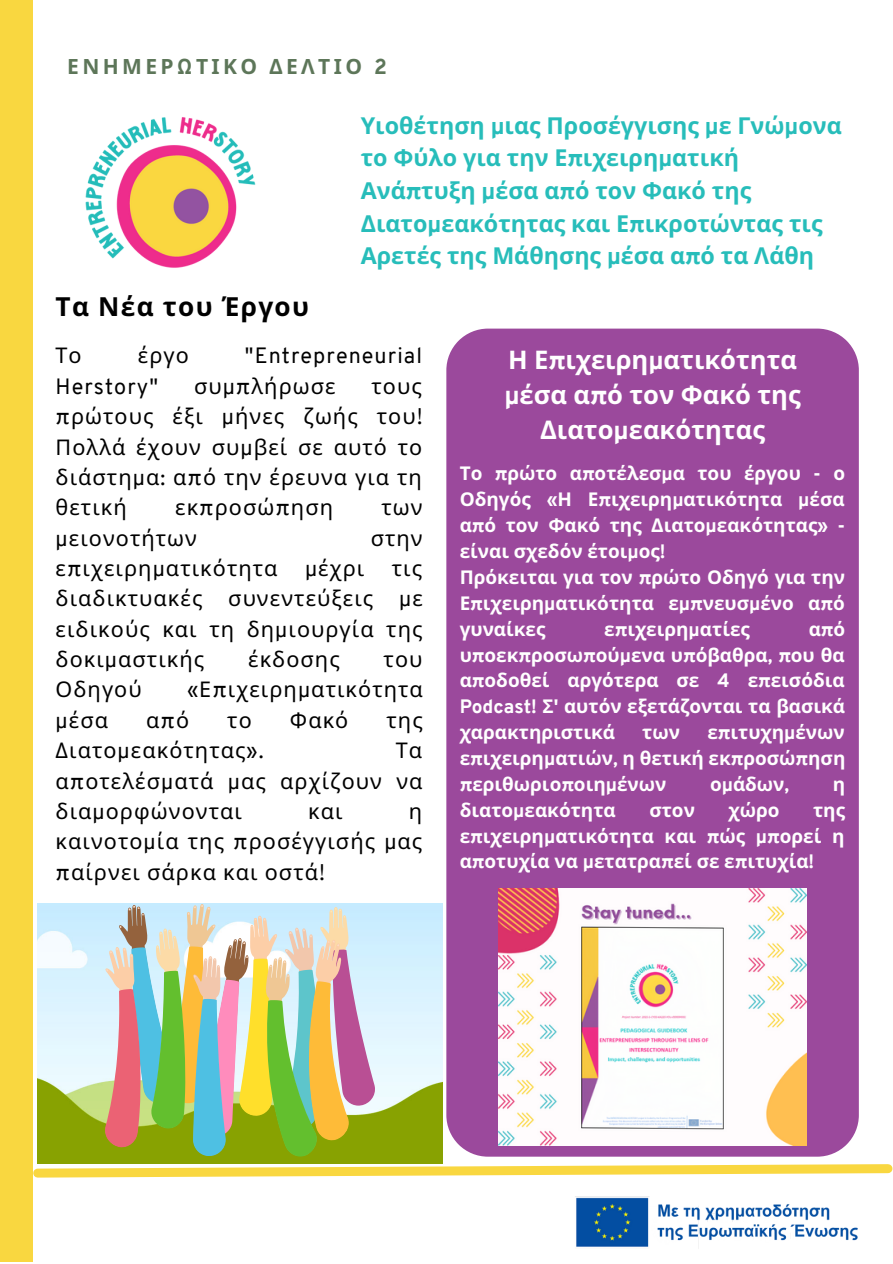
<style>
.page{position:relative;width:893px;height:1264px;background:#fff}
.page>*{position:absolute;margin:0;border:0;box-sizing:border-box;transform-origin:0 0}
.t1{font:700 26.25px "Noto Sans";letter-spacing:.05em;color:#000}
.t2{font:700 25.65px/35.1px "Noto Sans";color:#fff;text-align:center}
.t3{font:700 23.25px/32.5px "Noto Sans";color:#27bdba}
.t4{font:21.6px/30.3px "Noto Sans";letter-spacing:.05em;color:#000;text-align:justify}
.t5{font:21.6px "Overpass";letter-spacing:.05em;color:#000}
.t6{font:700 21px "Noto Sans";letter-spacing:.16em;color:#5d7659}
.t7{font:700 18.9px/25.8px "Noto Sans";color:#fff;text-align:justify}
.s1{font-family:"Overpass";font-weight:800}
.s2{font-family:"Overpass"}
</style>
<div class="page">
<img style="left:85px;top:117px;width:171px;height:151px">
<div style="left:0;top:0;width:33px;height:1261px;background:#f9d740"></div>
<div style="left:446px;top:328px;width:412px;height:575px;background:#9b499c"></div>
<svg style="left:33px;top:903px;width:859px;height:275px;background:#c1b8a3"></svg>
<img style="left:575px;top:1196px;width:283px;height:52px">
<img style="left:498px;top:888px;width:308px;height:257px">
<p class="t6" style="left:67px;top:51px;width:321px">ΕΝΗΜΕΡ<span class="s1">Ω</span>ΤΙΚΟ ΔΕΛΤΙΟ <span class="s1">2</span></p>
<p class="t3" style="left:361px;top:108px;width:482px">Υιοθέτηση <span class="s1">μ</span>ιας Προσέγγισης <span class="s1">μ</span>ε Γνώ<span class="s1">μ</span>ονα το Φύλο για την Ε<span class="s1">π</span>ιχειρη<span class="s1">μ</span>ατική Ανά<span class="s1">π</span>τυξη <span class="s1">μ</span>έσα α<span class="s1">π</span>ό τον Φακό της Διατο<span class="s1">μ</span>εακότητας και Ε<span class="s1">π</span>ικροτώντας τις Αρετές της Μάθησης <span class="s1">μ</span>έσα α<span class="s1">π</span>ό τα Λάθη</p>
<p class="t1" style="left:56px;top:288px;width:255px">Τα Νέα του Έργου</p>
<p class="t4" style="left:56px;top:340px;width:28px">Το</p>
<p class="t4" style="left:138px;top:340px;width:52px">έργο</p>
<p class="t5" style="left:245px;top:347px;width:178px">"Entrepreneurial</p>
<p class="t5" style="left:56px;top:377px;width:104px">Herstory"</p>
<p class="t4" style="left:194px;top:370px;width:143px">συ<span class="s2">μπ</span>λήρωσε</p>
<p class="t4" style="left:56px;top:370px;width:368px;text-indent:316px">τους <span class="s2">π</span>ρώτους έξι <span class="s2">μ</span>ήνες ζωής του<span class="s2">!<br></span>Πολλά έχουν συ<span class="s2">μ</span>βεί σε αυτό το διάστη<span class="s2">μ</span>α<span class="s2">:</span> α<span class="s2">π</span>ό την έρευνα για τη θετική</p>
<p class="t4" style="left:175px;top:491px;width:159px">εκ<span class="s2">π</span>ροσώ<span class="s2">π</span>ηση</p>
<p class="t4" style="left:381px;top:491px;width:43px">των</p>
<p class="t4" style="left:56px;top:522px;width:143px"><span class="s2">μ</span>ειονοτήτων</p>
<p class="t4" style="left:371px;top:522px;width:54px">στην</p>
<p class="t4" style="left:56px;top:552px;width:223px">ε<span class="s2">π</span>ιχειρη<span class="s2">μ</span>ατικότητα</p>
<p class="t4" style="left:305px;top:552px;width:61px"><span class="s2">μ</span>έχρι</p>
<p class="t4" style="left:56px;top:552px;width:369px;text-indent:336px">τις διαδικτυακές συνεντεύξεις <span class="s2">μ</span>ε ειδικούς και τη δη<span class="s2">μ</span>ιουργία της δοκι<span class="s2">μ</span>αστικής</p>
<p class="t4" style="left:248px;top:643px;width:93px">έκδοσης</p>
<p class="t4" style="left:383px;top:643px;width:40px">του</p>
<p class="t4" style="left:56px;top:674px;width:88px">Οδηγού</p>
<p class="t4" style="left:187px;top:674px;width:237px"><span class="s2">«</span>Ε<span class="s2">π</span>ιχειρη<span class="s2">μ</span>ατικότητα</p>
<p class="t4" style="left:56px;top:704px;width:54px"><span class="s2">μ</span>έσα</p>
<p class="t4" style="left:146px;top:704px;width:44px">α<span class="s2">π</span>ό</p>
<p class="t4" style="left:227px;top:704px;width:26px">το</p>
<p class="t4" style="left:290px;top:704px;width:60px">Φακό</p>
<p class="t4" style="left:386px;top:704px;width:38px">της</p>
<p class="t4" style="left:56px;top:734px;width:209px">Διατο<span class="s2">μ</span>εακότητας<span class="s2">».</span></p>
<p class="t4" style="left:56px;top:734px;width:368px;text-indent:340px">Τα α<span class="s2">π</span>οτελέσ<span class="s2">μ</span>ατά <span class="s2">μ</span>ας αρχίζουν να δια<span class="s2">μ</span>ορφώνονται</p>
<p class="t4" style="left:56px;top:795px;width:368px;text-indent:353px">η καινοτο<span class="s2">μ</span>ία της <span class="s2">π</span>ροσέγγισής <span class="s2">μ</span>ας <span class="s2">π</span>αίρνει σάρκα και οστά<span class="s2">!</span></p>
<p class="t4" style="left:308px;top:795px;width:36px">και</p>
<p class="t2" style="left:504px;top:341px;width:298px">Η Ε<span class="s1">π</span>ιχειρη<span class="s1">μ</span>ατικότητα <span class="s1">μ</span>έσα α<span class="s1">π</span>ό τον Φακό της<br>Διατο<span class="s1">μ</span>εακότητας</p>
<p class="t7" style="left:459px;top:460px;width:387px">Το <span class="s1">π</span>ρώτο α<span class="s1">π</span>οτέλεσ<span class="s1">μ</span>α του έργου <span class="s1">-</span> ο Οδηγός <span class="s1">«</span>Η Ε<span class="s1">π</span>ιχειρη<span class="s1">μ</span>ατικότητα <span class="s1">μ</span>έσα α<span class="s1">π</span>ό τον Φακό της Διατο<span class="s1">μ</span>εακότητας<span class="s1">» - </span>είναι σχεδόν έτοι<span class="s1">μ</span>ος<span class="s1">!</span></p>
<p class="t7" style="left:459px;top:563px;width:387px">Πρόκειται για τον <span class="s1">π</span>ρώτο Οδηγό για την Ε<span class="s1">π</span>ιχειρη<span class="s1">μ</span>ατικότητα ε<span class="s1">μπ</span>νευσ<span class="s1">μ</span>ένο α<span class="s1">π</span>ό γυναίκες</p>
<p class="t7" style="left:459px;top:615px;width:387px;text-indent:349px">α<span class="s1">π</span>ό υ<span class="s1">π</span>οεκ<span class="s1">π</span>ροσω<span class="s1">π</span>ού<span class="s1">μ</span>ενα υ<span class="s1">π</span>όβαθρα<span class="s1">, π</span>ου θα α<span class="s1">π</span>οδοθεί αργότερα σε <span class="s1">4</span> ε<span class="s1">π</span>εισόδια <span class="s1">Podcast!</span> Σ<span class="s1">'</span> αυτόν εξετάζονται τα βασικά χαρακτηριστικά</p>
<p class="t7" style="left:604px;top:615px;width:147px">ε<span class="s1">π</span>ιχειρη<span class="s1">μ</span>ατίες</p>
<p class="t7" style="left:459px;top:719px;width:387px;text-indent:247px">ε<span class="s1">π</span>ιτυχη<span class="s1">μ</span>ένων ε<span class="s1">π</span>ιχειρη<span class="s1">μ</span>ατιών<span class="s1">,</span> η θετική εκ<span class="s1">π</span>ροσώ<span class="s1">π</span>ηση <span class="s1">π</span>εριθωριο<span class="s1">π</span>οιη<span class="s1">μ</span>ένων</p>
<p class="t7" style="left:642px;top:719px;width:39px">των</p>
<p class="t7" style="left:710px;top:770px;width:81px">ο<span class="s1">μ</span>άδων<span class="s1">,</span></p>
<p class="t7" style="left:832px;top:770px;width:14px">η</p>
<p class="t7" style="left:459px;top:796px;width:158px">διατο<span class="s1">μ</span>εακότητα</p>
<p class="t7" style="left:649px;top:796px;width:47px">στον</p>
<p class="t7" style="left:728px;top:796px;width:52px">χώρο</p>
<p class="t7" style="left:459px;top:796px;width:387px;text-indent:353px">της ε<span class="s1">π</span>ιχειρη<span class="s1">μ</span>ατικότητα και <span class="s1">π</span>ώς <span class="s1">μπ</span>ορεί η α<span class="s1">π</span>οτυχία να <span class="s1">μ</span>ετατρα<span class="s1">π</span>εί σε ε<span class="s1">π</span>ιτυχία<span class="s1">!</span></p>
</div>
